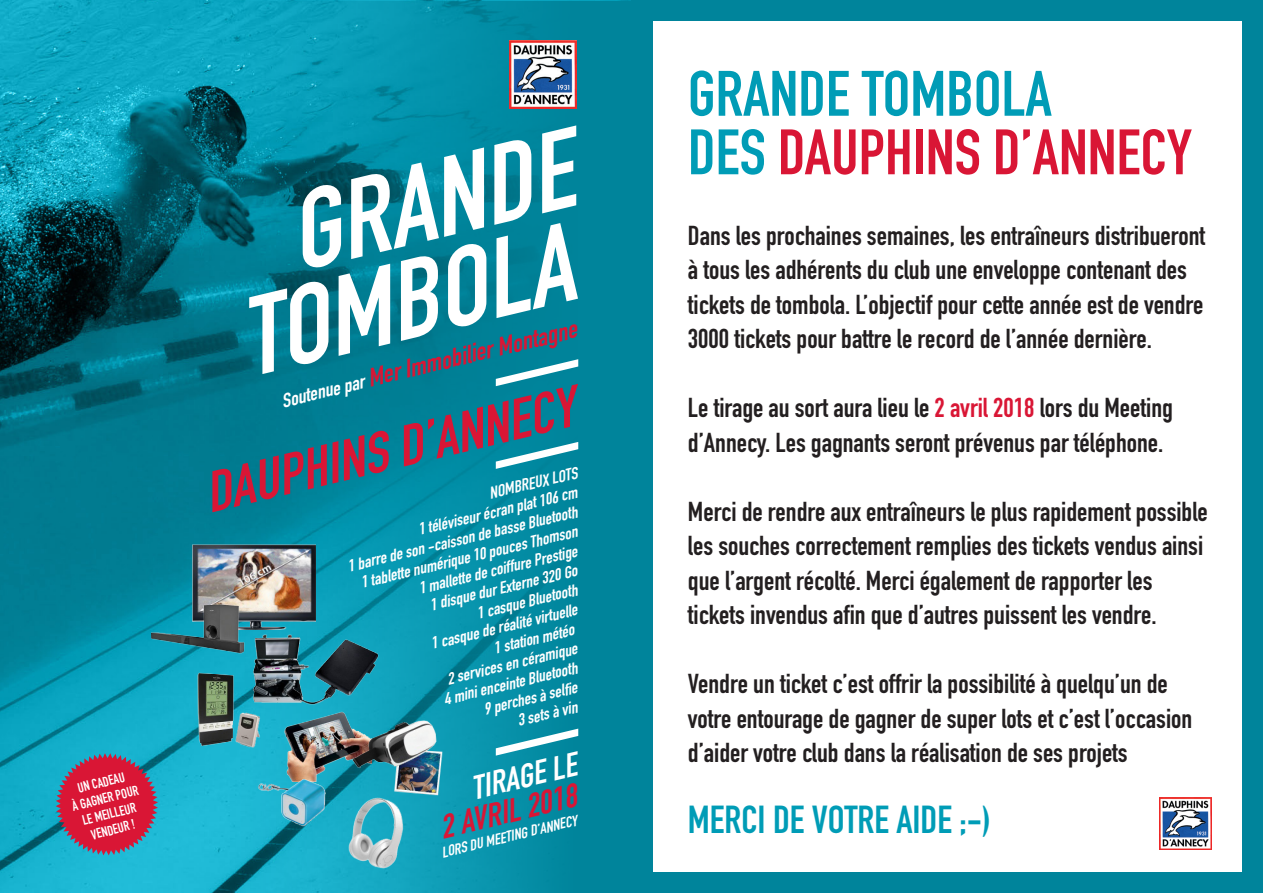
<style>
.page{position:relative;width:1263px;height:893px;background:#fff}
.page>*{position:absolute;margin:0;border:0;box-sizing:border-box;transform-origin:0 0}
.t1{font:italic 109.05px/91.5px "DIN Engschrift";color:#fff;text-align:right;scale:1.06 1}
.t2{font:63px/58.5px "DIN Engschrift";color:#009cb6}
.t3{font:italic 56.1px "DIN Engschrift";color:#d91635;scale:1.06 1}
.t4{font:38.55px "DIN Engschrift";color:#009cb6}
.t5{font:italic 32.85px "DIN Engschrift";color:#d91635;scale:1.06 1}
.t6{font:italic 32.85px "DIN Engschrift";color:#fff;scale:1.06 1}
.t7{font:27px/34.5px "DIN Engschrift";color:#231f20}
.t8{font:italic 25.5px "DIN Engschrift";color:#d91635;scale:1.06 1}
.t9{font:italic 16.5px "DIN Engschrift";color:#fff;scale:1.06 1}
.t10{font:italic 15px "DIN Engschrift";color:#fff;scale:1.06 1}
.t11{font:13.65px/16.2px "DIN Engschrift";color:#fff;text-align:center}
.s1{font-size:19.5px;color:#fff}
.s2{color:#d91635}
</style>
<div class="page">
<img style="left:0;top:0;width:631px;height:893px">
<svg style="left:226px;top:2px;width:405px;height:891px;background:#03889f"></svg>
<svg style="left:56px;top:753px;width:102px;height:102px;background:#a1415f"></svg>
<img style="left:191px;top:535px;width:127px;height:98px">
<img style="left:282px;top:708px;width:90px;height:74px">
<img style="left:250px;top:633px;width:36px;height:74px">
<img style="left:149px;top:587px;width:101px;height:83px">
<img style="left:330px;top:796px;width:91px;height:74px">
<img style="left:286px;top:633px;width:98px;height:74px">
<img style="left:178px;top:670px;width:96px;height:79px">
<img style="left:509px;top:41px;width:68px;height:67px">
<svg style="left:496px;top:359px;width:82px;height:27px"></svg>
<svg style="left:496px;top:442px;width:82px;height:27px"></svg>
<svg style="left:496px;top:729px;width:82px;height:27px"></svg>
<img style="left:250px;top:763px;width:90px;height:75px">
<img style="left:351px;top:719px;width:96px;height:79px">
<div style="left:631px;top:0;width:632px;height:893px;background:#00849b"></div>
<div style="left:653px;top:21px;width:589px;height:851px;background:#fff"></div>
<img style="left:1159px;top:798px;width:52px;height:51px">
<p class="t11" style="left:66px;top:783px;width:69px;rotate:-14deg">UN CADEAU<br>À GAGNER POUR<br>LE MEILLEUR<br>VENDEUR !</p>
<h1 class="t1" style="left:210px;top:206px;width:340px;rotate:-13deg">GRANDE<br>TOMBOLA</h1>
<p class="t8" style="left:277px;top:383px;width:288px;rotate:-13deg"><span class="s1">Soutenue par</span> Mer Immobilier Montagne</p>
<h3 class="t3" style="left:197px;top:460px;width:359px;rotate:-13deg">DAUPHINS D’ANNECY</h3>
<p class="t9" style="left:487px;top:484px;width:87px;rotate:-13deg">NOMBREUX LOTS</p>
<p class="t9" style="left:416px;top:520px;width:156px;rotate:-13deg">1 téléviseur écran plat 106 cm</p>
<p class="t9" style="left:345px;top:556px;width:224px;rotate:-13deg">1 barre de son -caisson de basse Bluetooth</p>
<p class="t9" style="left:358px;top:572px;width:211px;rotate:-13deg">1 tablette numérique 10 pouces Thomson</p>
<p class="t9" style="left:416px;top:578px;width:155px;rotate:-13deg">1 mallette de coiffure Prestige</p>
<p class="t9" style="left:428px;top:595px;width:144px;rotate:-13deg">1 disque dur Externe 320 Go</p>
<p class="t9" style="left:475px;top:603px;width:99px;rotate:-13deg">1 casque Bluetooth</p>
<p class="t9" style="left:429px;top:634px;width:143px;rotate:-13deg">1 casque de réalité virtuelle</p>
<p class="t9" style="left:491px;top:639px;width:79px;rotate:-13deg">1 station météo</p>
<p class="t9" style="left:445px;top:669px;width:127px;rotate:-13deg">2 services en céramique</p>
<p class="t9" style="left:442px;top:689px;width:131px;rotate:-13deg">4 mini enceinte Bluetooth</p>
<p class="t9" style="left:482px;top:699px;width:92px;rotate:-13deg">9 perches à selfie</p>
<p class="t9" style="left:515px;top:711px;width:59px;rotate:-13deg">3 sets à vin</p>
<p class="t6" style="left:467px;top:769px;width:103px;rotate:-13deg">TIRAGE LE</p>
<p class="t5" style="left:436px;top:808px;width:133px;rotate:-13deg">2 AVRIL 2018</p>
<p class="t10" style="left:439px;top:843px;width:133px;rotate:-13deg">LORS DU MEETING D’ANNECY</p>
<h2 class="t2" style="left:688px;top:65px;width:505px">GRANDE TOMBOLA<br>DES <span class="s2">DAUPHINS D’ANNECY</span></h2>
<p class="t7" style="left:688px;top:218px;width:519px">Dans les prochaines semaines, les entraîneurs distribueront à tous les adhérents du club une enveloppe contenant des tickets de tombola. L’objectif pour cette année est de vendre 3000 tickets pour battre le record de l’année dernière.</p>
<p class="t7" style="left:688px;top:391px;width:486px">Le tirage au sort aura lieu le <span class="s2">2 avril 2018</span> lors du Meeting d’Annecy. Les gagnants seront prévenus par téléphone.</p>
<p class="t7" style="left:688px;top:494px;width:521px">Merci de rendre aux entraîneurs le plus rapidement possible les souches correctement remplies des tickets vendus ainsi que l’argent récolté. Merci également de rapporter les tickets invendus afin que d’autres puissent les vendre.</p>
<p class="t7" style="left:688px;top:667px;width:506px">Vendre un ticket c’est offrir la possibilité à quelqu’un de votre entourage de gagner de super lots et c’est l’occasion d’aider votre club dans la réalisation de ses projets</p>
<h3 class="t4" style="left:688px;top:797px;width:304px">MERCI DE VOTRE AIDE ;-)</h3>
</div>
